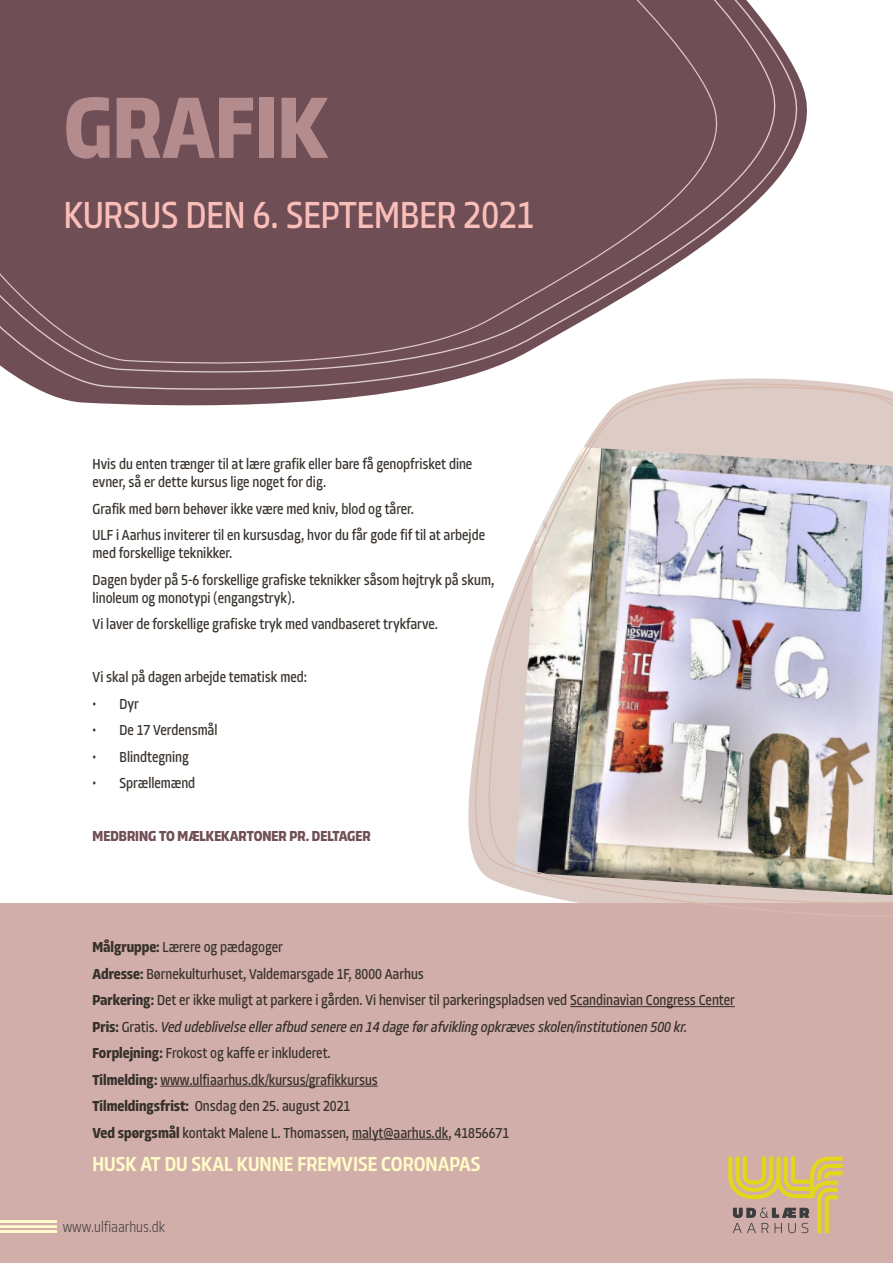
<style>
.page{position:relative;width:893px;height:1263px;background:#fff}
.page>*{position:absolute;margin:0;border:0;box-sizing:border-box;transform-origin:0 0}
.t1{font:700 condensed 90px "Allotrope";color:#b58c8e}
.t2{font:condensed 39px "Allotrope";color:#fabeb9}
.Introtekst_mellemrub{font:500 condensed 21px "Allotrope";color:#fffac8}
.Program_Indryk_7{font:condensed 15px/18px "Allotrope";color:#37312b}
.Program_Indryk_7-2{font:italic condensed 15px "Allotrope";color:#37312b}
.Program_Indryk_7-3{font:700 condensed 15px "Allotrope";color:#704e56}
.Program{font:200 condensed 15px "Allotrope";color:#3b3d3c}
.s1{font-weight:700}
.s2{font-weight:700;font-style:normal}
.s3{font-style:normal}
</style>
<div class="page">
<div style="left:0;top:904px;width:893px;height:359px;background:#d1aeaa"></div>
<svg style="left:59px;top:398px;width:287px;height:8px;fill:#704e56"></svg>
<svg style="left:21px;top:85px;width:786px;height:313px"></svg>
<svg style="left:7px;top:0;width:795px;height:380px"></svg>
<svg style="left:0;top:0;width:741px;height:371px;background:#7a5a62"></svg>
<hr style="left:570px;top:1006px;width:165px;height:1px;background:#37312b">
<hr style="left:160px;top:1086px;width:218px;height:1px;background:#37312b">
<hr style="left:352px;top:1139px;width:96px;height:1px;background:#37312b">
<svg style="left:728px;top:1157px;width:115px;height:76px"></svg>
<hr style="left:0;top:1220px;width:56px;height:3px;background:#fffac8">
<svg style="left:0;top:1225px;width:56px;height:3px"></svg>
<hr style="left:0;top:1230px;width:56px;height:3px;background:#fffac8">
<img style="left:463px;top:374px;width:430px;height:542px">
<p class="t1" style="left:64px;top:69px;width:266px">GRAFIK</p>
<p class="t2" style="left:64px;top:190px;width:472px">KURSUS DEN 6. SEPTEMBER 2021</p>
<p class="Program_Indryk_7" style="left:93px;top:455px;width:381px">Hvis du enten trænger til at lære grafik eller bare få genopfrisket dine evner, så er dette kursus lige noget for dig.</p>
<p class="Program_Indryk_7" style="left:93px;top:500px;width:323px">Grafik med børn behøver ikke være med kniv, blod og tårer.</p>
<p class="Program_Indryk_7" style="left:93px;top:526px;width:394px">ULF i Aarhus inviterer til en kursusdag, hvor du får gode fif til at arbejde med forskellige teknikker.</p>
<p class="Program_Indryk_7" style="left:93px;top:571px;width:403px">Dagen byder på 5-6 forskellige grafiske teknikker såsom højtryk på skum, linoleum og monotypi (engangstryk).</p>
<p class="Program_Indryk_7" style="left:93px;top:615px;width:347px">Vi laver de forskellige grafiske tryk med vandbaseret trykfarve.</p>
<p class="Program_Indryk_7" style="left:93px;top:668px;width:216px">Vi skal på dagen arbejde tematisk med:</p>
<p class="Program_Indryk_7" style="left:93px;top:695px;width:48px">• Dyr</p>
<p class="Program_Indryk_7" style="left:93px;top:721px;width:126px">• De 17 Verdensmål</p>
<p class="Program_Indryk_7" style="left:93px;top:748px;width:98px">• Blindtegning</p>
<p class="Program_Indryk_7" style="left:93px;top:774px;width:104px">• Sprællemænd</p>
<p class="Program_Indryk_7-3" style="left:93px;top:826px;width:279px">MEDBRING TO MÆLKEKARTONER PR. DELTAGER</p>
<p class="Program_Indryk_7" style="left:92px;top:938px;width:192px"><span class="s1">Målgruppe:</span> Lærere og pædagoger</p>
<p class="Program_Indryk_7" style="left:92px;top:965px;width:333px"><span class="s1">Adresse:</span> Børnekulturhuset, Valdemarsgade 1F, 8000 Aarhus</p>
<p class="Program_Indryk_7" style="left:92px;top:991px;width:644px"><span class="s1">Parkering:</span> Det er ikke muligt at parkere i gården. Vi henviser til parkeringspladsen ved Scandinavian Congress Center</p>
<p class="Program_Indryk_7-2" style="left:92px;top:1017px;width:596px"><span class="s2">Pris:</span> <span class="s3">Gratis.</span> Ved udeblivelse eller afbud senere en 14 dage før afvikling opkræves skolen/institutionen 500 kr.</p>
<p class="Program_Indryk_7" style="left:92px;top:1044px;width:240px"><span class="s1">Forplejning:</span> Frokost og kaffe er inkluderet.</p>
<p class="Program_Indryk_7" style="left:92px;top:1071px;width:287px"><span class="s1">Tilmelding:</span> www.ulfiaarhus.dk/kursus/grafikkursus</p>
<p class="Program_Indryk_7" style="left:92px;top:1097px;width:259px"><span class="s1">Tilmeldingsfrist:</span> Onsdag den 25. august 2021</p>
<p class="Program_Indryk_7" style="left:92px;top:1124px;width:418px"><span class="s1">Ved spørgsmål</span> kontakt Malene L. Thomassen, malyt@aarhus.dk, 41856671</p>
<p class="Introtekst_mellemrub" style="left:92px;top:1151px;width:390px">HUSK AT DU SKAL KUNNE FREMVISE CORONAPAS</p>
<p class="Program" style="left:63px;top:1217px;width:104px">www.ulfiaarhus.dk</p>
</div>
